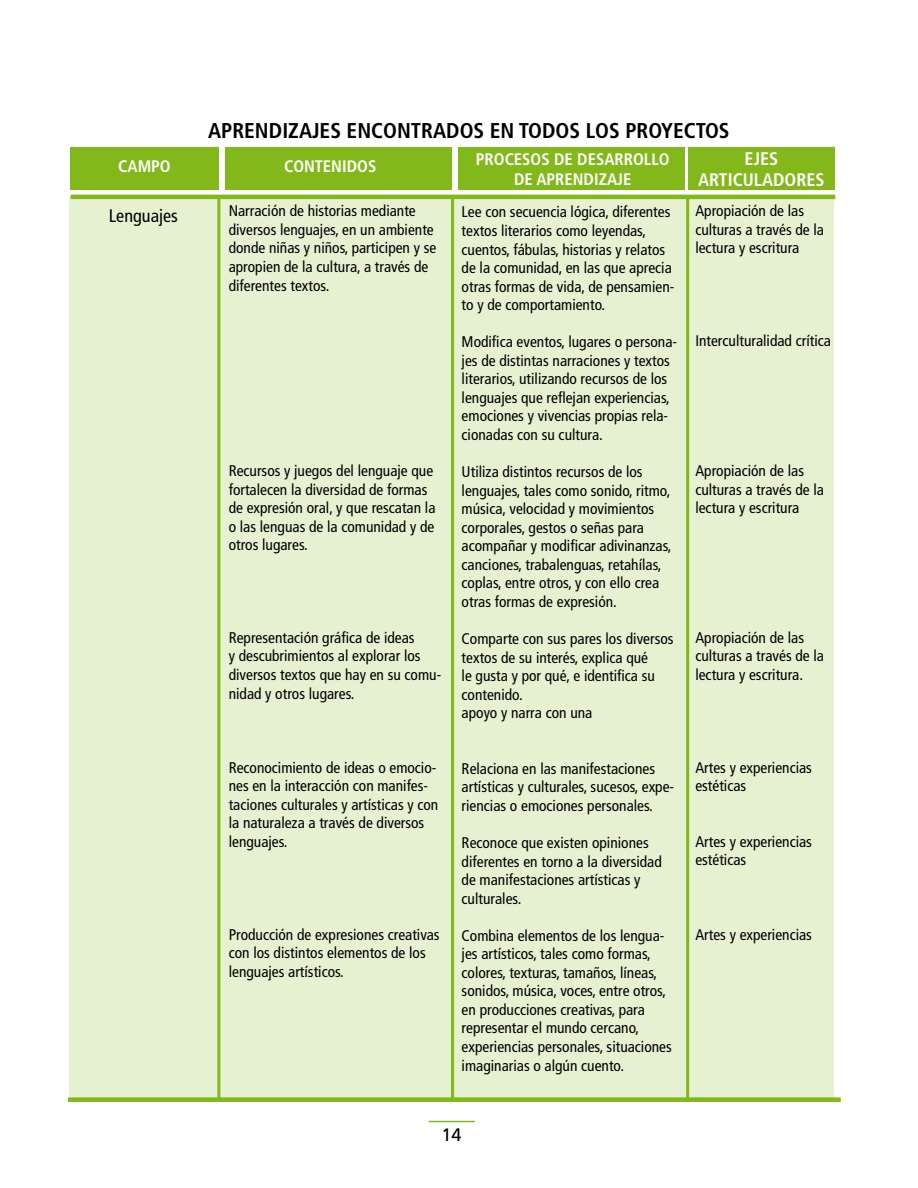
<style>
.page{position:relative;width:918px;height:1188px;background:#fff}
.page>*{position:absolute;margin:0;border:0;box-sizing:border-box;transform-origin:0 0}
.t1{font:700 condensed 21.45px "Frutiger";color:#000}
.t2{font:700 condensed 18.15px/21.8px "Frutiger";color:#fff;text-align:center}
.t3{font:condensed 18.15px "Frutiger";color:#000}
.t4{font:18px "Frutiger";color:#000}
.t5{font:700 condensed 16.65px/20px "Frutiger";color:#fff;text-align:center}
.t6{font:condensed 15.45px/18.6px "Frutiger";color:#000}
</style>
<div class="page">
<hr style="left:429px;top:1121px;width:46px;height:1px;background:#83b81a">
<div style="left:70px;top:196px;width:764px;height:904px;background:#e6f1d1"></div>
<hr style="left:217px;top:198px;width:3px;height:900px;background:#83b81a">
<hr style="left:451px;top:197px;width:3px;height:902px;background:#83b81a">
<div style="left:68px;top:1097px;width:773px;height:5px;background:#83b81a"></div>
<hr style="left:71px;top:195px;width:764px;height:4px;background:#83b81a">
<div style="left:70px;top:148px;width:148px;height:42px;background:#83b81a"></div>
<div style="left:225px;top:147px;width:226px;height:43px;background:#83b81a"></div>
<div style="left:688px;top:147px;width:147px;height:43px;background:#83b81a"></div>
<hr style="left:686px;top:198px;width:3px;height:900px;background:#83b81a">
<div style="left:458px;top:147px;width:227px;height:43px;background:#83b81a"></div>
<h1 class="t1" style="left:208px;top:117px;width:523px">APRENDIZAJES ENCONTRADOS EN TODOS LOS PROYECTOS</h1>
<p class="t5" style="left:118px;top:156px;width:54px">CAMPO</p>
<p class="t5" style="left:284px;top:156px;width:94px">CONTENIDOS</p>
<p class="t5" style="left:476px;top:149px;width:195px">PROCESOS DE DESARROLLO<br>DE APRENDIZAJE</p>
<p class="t6" style="left:462px;top:203px;width:214px">Lee con secuencia lógica, diferentes textos literarios como leyendas, cuentos, fábulas, historias y relatos de la comunidad, en las que aprecia otras formas de vida, de pensamien&shy;to y de comportamiento.</p>
<p class="t6" style="left:462px;top:333px;width:217px">Modifica eventos, lugares o persona&shy;jes de distintas narraciones y textos literarios, utilizando recursos de los lenguajes que reflejan experiencias, emociones y vivencias propias rela&shy;cionadas con su cultura.</p>
<p class="t6" style="left:462px;top:463px;width:212px">Utiliza distintos recursos de los lenguajes, tales como sonido, ritmo, música, velocidad y movimientos corporales, gestos o señas para acompañar y modificar adivinanzas, canciones, trabalenguas, retahílas, coplas, entre otros, y con ello crea otras formas de expresión.</p>
<p class="t6" style="left:462px;top:629px;width:213px">Comparte con sus pares los diversos textos de su interés, explica qué<br>le gusta y por qué, e identifica su contenido.<br>apoyo y narra con una</p>
<p class="t6" style="left:229px;top:202px;width:209px">Narración de historias mediante diversos lenguajes, en un ambiente donde niñas y niños, participen y se apropien de la cultura, a través de diferentes textos.</p>
<p class="t3" style="left:109px;top:205px;width:70px">Lenguajes</p>
<p class="t6" style="left:229px;top:461px;width:208px">Recursos y juegos del lenguaje que fortalecen la diversidad de formas de expresión oral, y que rescatan la o las lenguas de la comunidad y de otros lugares.</p>
<p class="t6" style="left:229px;top:628px;width:214px">Representación gráfica de ideas<br>y descubrimientos al explorar los diversos textos que hay en su comu&shy;nidad y otros lugares.</p>
<p class="t6" style="left:229px;top:758px;width:211px">Reconocimiento de ideas o emocio&shy;nes en la interacción con manifes&shy;taciones culturales y artísticas y con la naturaleza a través de diversos lenguajes.</p>
<p class="t6" style="left:229px;top:925px;width:212px">Producción de expresiones creativas con los distintos elementos de los lenguajes artísticos.</p>
<p class="t6" style="left:462px;top:759px;width:214px">Relaciona en las manifestaciones artísticas y culturales, sucesos, expe&shy;riencias o emociones personales.</p>
<p class="t6" style="left:462px;top:833px;width:202px">Reconoce que existen opiniones diferentes en torno a la diversidad de manifestaciones artísticas y culturales.</p>
<p class="t6" style="left:462px;top:926px;width:212px">Combina elementos de los lengua&shy;jes artísticos, tales como formas, colores, texturas, tamaños, líneas, sonidos, música, voces, entre otros, en producciones creativas, para representar el mundo cercano, experiencias personales, situaciones imaginarias o algún cuento.</p>
<p class="t2" style="left:698px;top:147px;width:128px">EJES<br>ARTICULADORES</p>
<p class="t6" style="left:695px;top:202px;width:130px">Apropiación de las culturas a través de la lectura y escritura</p>
<p class="t6" style="left:695px;top:332px;width:137px">Interculturalidad crítica</p>
<p class="t6" style="left:695px;top:461px;width:130px">Apropiación de las culturas a través de la lectura y escritura</p>
<p class="t6" style="left:695px;top:628px;width:130px">Apropiación de las culturas a través de la lectura y escritura.</p>
<p class="t6" style="left:695px;top:758px;width:118px">Artes y experiencias estéticas</p>
<p class="t6" style="left:695px;top:832px;width:118px">Artes y experiencias estéticas</p>
<p class="t6" style="left:695px;top:925px;width:118px">Artes y experiencias</p>
<p class="t4" style="left:442px;top:1125px;width:22px">14</p>
</div>
